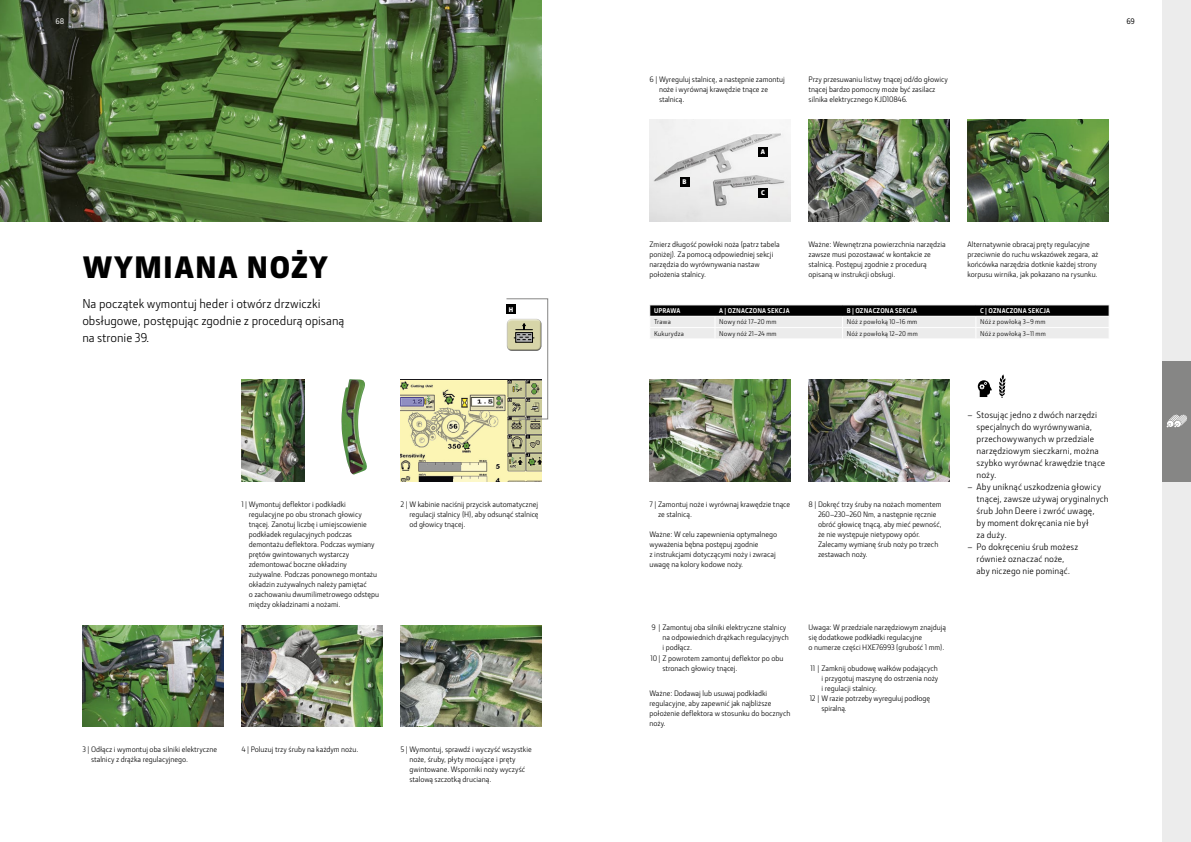
<style>
.page{position:relative;width:1191px;height:842px;background:#fff}
.page>*{position:absolute;margin:0;border:0;box-sizing:border-box;transform-origin:0 0}
.t1{font:900 32px "Section";letter-spacing:.05em;color:#000}
.t2{font:13px/17px "JD Sans Pro";color:#000}
.t3{font:9.5px/12px "JD Sans Pro";letter-spacing:.01em;color:#000}
.t4{font:8px/10px "JD Sans Pro";color:#000}
.t5{font:500 8px "JD Sans Pro";color:#fff}
.t6{font:500 8px "JD Sans Pro";color:#000}
.t7{font:7px "JD Sans Pro";letter-spacing:.02em;color:#000}
.t8{font:700 7px "JD Sans Pro";letter-spacing:.02em;color:#fff}
.t9{font:900 7px "Section";color:#fff}
</style>
<div class="page">
<img style="left:0;top:0;width:541px;height:221px">
<img style="left:400px;top:380px;width:141px;height:101px">
<img style="left:241px;top:380px;width:64px;height:101px">
<img style="left:82px;top:625px;width:141px;height:102px">
<img style="left:341px;top:379px;width:26px;height:96px">
<img style="left:241px;top:625px;width:141px;height:102px">
<img style="left:400px;top:625px;width:141px;height:102px">
<img style="left:808px;top:120px;width:141px;height:101px">
<img style="left:967px;top:120px;width:141px;height:101px">
<img style="left:649px;top:120px;width:141px;height:101px">
<img style="left:808px;top:380px;width:141px;height:101px">
<img style="left:649px;top:380px;width:141px;height:101px">
<div style="left:1162px;top:0;width:29px;height:842px;background:#ececec"></div>
<div style="left:1162px;top:361px;width:29px;height:120px;background:#868685"></div>
<svg style="left:1166px;top:415px;width:21px;height:12px"></svg>
<div style="left:758px;top:147px;width:9px;height:9px;background:#000"></div>
<div style="left:680px;top:177px;width:9px;height:9px;background:#000"></div>
<div style="left:758px;top:188px;width:9px;height:9px;background:#000"></div>
<svg style="left:506px;top:298px;width:42px;height:122px"></svg>
<svg style="left:649px;top:305px;width:460px;height:33px;background:#a3a3a3"></svg>
<svg style="left:977px;top:380px;width:14px;height:17px"></svg>
<svg style="left:999px;top:374px;width:6px;height:24px"></svg>
<p class="t5" style="left:56px;top:16px;width:10px">68</p>
<p class="t6" style="left:1126px;top:16px;width:10px">69</p>
<h1 class="t1" style="left:82px;top:246px;width:247px">WYMIANA NOŻY</h1>
<h2 class="t2" style="left:82px;top:295px;width:263px">Na początek wymontuj heder i otwórz drzwiczki obsługowe, postępując zgodnie z procedurą opisaną na stronie 39.</h2>
<p class="t9" style="left:509px;top:305px;width:6px">H</p>
<p class="t4" style="left:249px;top:499px;width:132px;text-indent:-7px">1 | Wymontuj deflektor i podkładki regulacyjne po obu stronach głowicy tnącej. Zanotuj liczbę i umiejscowienie podkładek regulacyjnych podczas demontażu deflektora. Podczas wymiany prętów gwintowanych wystarczy zdemontować boczne okładziny zużywalne. Podczas ponownego montażu okładzin zużywalnych należy pamiętać<br>o zachowaniu dwumilimetrowego odstępu między okładzinami a nożami.</p>
<p class="t4" style="left:409px;top:499px;width:131px;text-align:justify;text-indent:-9px">2 | W kabinie naciśnij przycisk automatycznej regulacji stalnicy (H), aby odsunąć stalnicę od głowicy tnącej.</p>
<p class="t4" style="left:91px;top:744px;width:128px;text-indent:-9px">3 | Odłącz i wymontuj oba silniki elektryczne stalnicy z drążka regulacyjnego.</p>
<p class="t4" style="left:241px;top:744px;width:119px">4 | Poluzuj trzy śruby na każdym nożu.</p>
<p class="t4" style="left:409px;top:744px;width:124px;text-indent:-9px">5 | Wymontuj, sprawdź i wyczyść wszystkie noże, śruby, płyty mocujące i pręty gwintowane. Wsporniki noży wyczyść stalową szczotką drucianą.</p>
<p class="t4" style="left:659px;top:74px;width:127px;text-indent:-9px">6 | Wyreguluj stalnicę, a następnie zamontuj noże i wyrównaj krawędzie tnące ze stalnicą.</p>
<p class="t9" style="left:682px;top:177px;width:5px">B</p>
<p class="t9" style="left:760px;top:147px;width:6px">A</p>
<p class="t9" style="left:761px;top:188px;width:5px">C</p>
<p class="t4" style="left:808px;top:74px;width:141px">Przy przesuwaniu listwy tnącej od/do głowicy tnącej bardzo pomocny może być zasilacz silnika elektrycznego KJD10846.</p>
<p class="t4" style="left:649px;top:239px;width:132px">Zmierz długość powłoki noża (patrz tabela poniżej). Za pomocą odpowiedniej sekcji narzędzia do wyrównywania nastaw położenia stalnicy.</p>
<p class="t4" style="left:808px;top:239px;width:139px">Ważne: Wewnętrzna powierzchnia narzędzia zawsze musi pozostawać w kontakcie ze stalnicą. Postępuj zgodnie z procedurą opisaną w instrukcji obsługi.</p>
<p class="t4" style="left:967px;top:239px;width:132px">Alternatywnie obracaj pręty regulacyjne przeciwnie do ruchu wskazówek zegara, aż końcówka narzędzia dotknie każdej strony korpusu wirnika, jak pokazano na rysunku.</p>
<p class="t8" style="left:654px;top:306px;width:28px">UPRAWA</p>
<p class="t8" style="left:719px;top:306px;width:72px">A | OZNACZONA SEKCJA</p>
<p class="t8" style="left:847px;top:306px;width:72px">B | OZNACZONA SEKCJA</p>
<p class="t8" style="left:980px;top:306px;width:72px">C | OZNACZONA SEKCJA</p>
<p class="t7" style="left:654px;top:317px;width:18px">Trawa</p>
<p class="t7" style="left:719px;top:317px;width:59px">Nowy nóż 17–20 mm</p>
<p class="t7" style="left:847px;top:317px;width:72px">Nóż z powłoką 10–16 mm</p>
<p class="t7" style="left:980px;top:317px;width:67px">Nóż z powłoką 3–9 mm</p>
<p class="t7" style="left:654px;top:329px;width:31px">Kukurydza</p>
<p class="t7" style="left:719px;top:329px;width:59px">Nowy nóż 21–24 mm</p>
<p class="t7" style="left:847px;top:329px;width:72px">Nóż z powłoką 12–20 mm</p>
<p class="t7" style="left:980px;top:329px;width:67px">Nóż z powłoką 3–11 mm</p>
<p class="t4" style="left:658px;top:499px;width:134px;text-indent:-9px">7 | Zamontuj noże i wyrównaj krawędzie tnące ze stalnicą.</p>
<p class="t4" style="left:649px;top:529px;width:129px">Ważne: W celu zapewnienia optymalnego wyważenia bębna postępuj zgodnie<br>z instrukcjami dotyczącymi noży i zwracaj uwagę na kolory kodowe noży.</p>
<p class="t4" style="left:818px;top:499px;width:125px;text-indent:-10px">8 | Dokręć trzy śruby na nożach momentem 260–230–260 Nm, a następnie ręcznie obróć głowicę tnącą, aby mieć pewność, że nie występuje nietypowy opór.<br>Zalecamy wymianę śrub noży po trzech zestawach noży.</p>
<p class="t4" style="left:651px;top:622px;width:136px">9 | Zamontuj oba silniki elektryczne stalnicy</p>
<p class="t4" style="left:662px;top:632px;width:128px">na odpowiednich drążkach regulacyjnych</p>
<p class="t4" style="left:662px;top:642px;width:31px">i podłącz.</p>
<p class="t4" style="left:650px;top:653px;width:135px">10 | Z powrotem zamontuj deflektor po obu</p>
<p class="t4" style="left:662px;top:663px;width:77px">stronach głowicy tnącej.</p>
<p class="t4" style="left:649px;top:688px;width:142px">Ważne: Dodawaj lub usuwaj podkładki regulacyjne, aby zapewnić jak najbliższe położenie deflektora w stosunku do bocznych noży.</p>
<p class="t4" style="left:808px;top:622px;width:139px">Uwaga: W przedziale narzędziowym znajdują się dodatkowe podkładki regulacyjne<br>o numerze części HXE76993 (grubość 1 mm).</p>
<p class="t4" style="left:810px;top:663px;width:129px">11 | Zamknij obudowę wałków podających</p>
<p class="t4" style="left:821px;top:673px;width:118px">i przygotuj maszynę do ostrzenia noży</p>
<p class="t4" style="left:821px;top:683px;width:57px">i regulacji stalnicy.</p>
<p class="t4" style="left:810px;top:693px;width:122px">12 | W razie potrzeby wyreguluj podłogę</p>
<p class="t4" style="left:821px;top:703px;width:27px">spiralną.</p>
<p class="t3" style="left:976px;top:408px;width:130px;text-indent:-9px">– Stosując jedno z dwóch narzędzi specjalnych do wyrównywania, przechowywanych w przedziale narzędziowym sieczkarni, można szybko wyrównać krawędzie tnące noży.</p>
<p class="t3" style="left:976px;top:480px;width:133px;text-indent:-9px">– Aby uniknąć uszkodzenia głowicy tnącej, zawsze używaj oryginalnych śrub John Deere i zwróć uwagę,<br>by moment dokręcania nie był<br>za duży.</p>
<p class="t3" style="left:967px;top:540px;width:112px;text-align:center">– Po dokręceniu śrub możesz również oznaczać noże,<br>aby niczego nie pominąć.</p>
</div>
